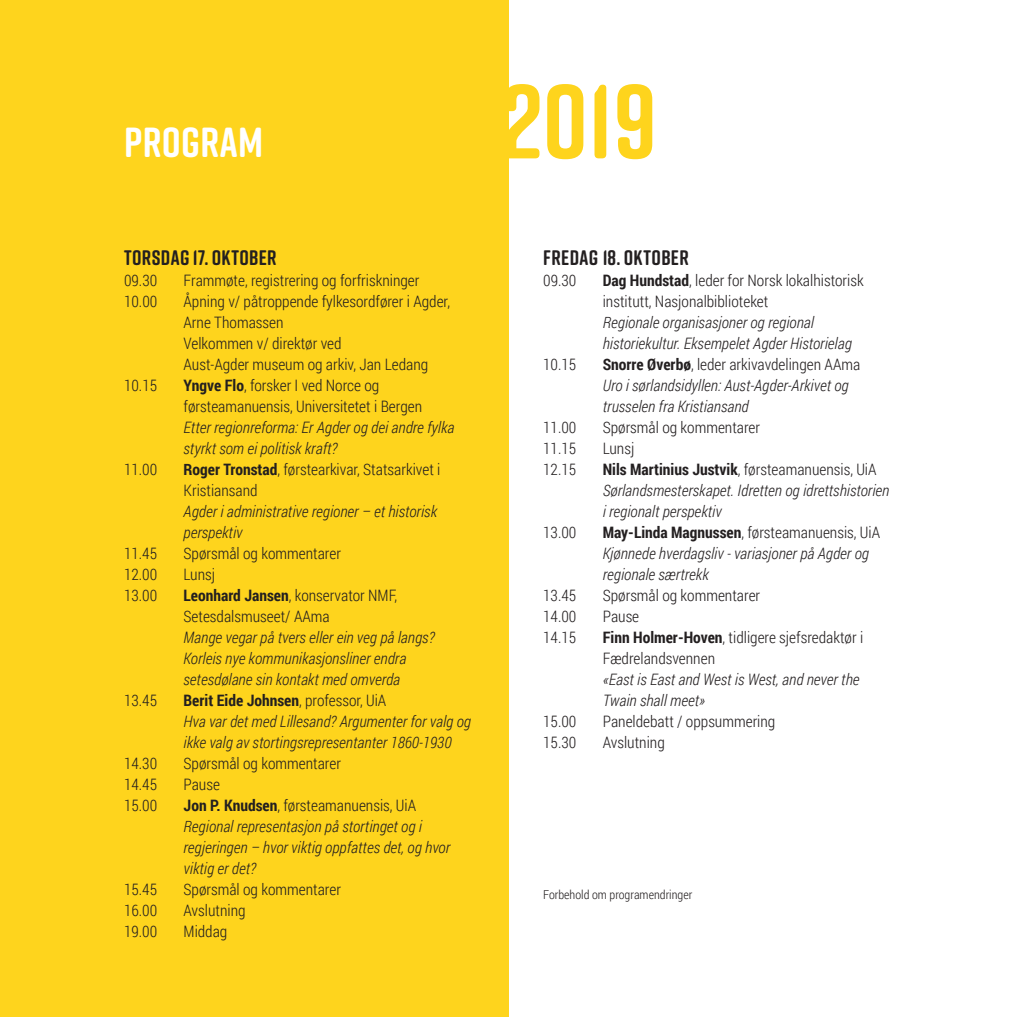
<style>
.page{position:relative;width:1017px;height:1017px;background:#fff}
.page>*{position:absolute;margin:0;border:0;box-sizing:border-box;transform-origin:0 0}
.t1{font:700 105px "Rift Soft";color:#fed41d}
.t2{font:700 42px "Rift Soft";letter-spacing:.01em;color:#fff}
.t3{font:700 21px "Rift Soft";letter-spacing:.02em;color:#231f20}
.t4{font:italic 300 15.75px/21px "Roboto Condensed";color:#231f20}
.t5{font:300 15.75px/21px "Roboto Condensed";color:#231f20}
.t6{font:300 12.25px "Roboto Condensed";color:#231f20}
.s1{font-weight:700}
.s2{font-weight:700;font-style:normal}
.s3{font-style:normal}
</style>
<div class="page">
<div style="left:0;top:0;width:508px;height:1017px;background:#fed41d"></div>
<h2 class="t2" style="left:124px;top:112px;width:140px">PROGRAM</h2>
<h1 class="t1" style="left:501px;top:46px;width:158px">2019</h1>
<h3 class="t3" style="left:124px;top:242px;width:154px">TORSDAG 17. OKTOBER</h3>
<p class="t5" style="left:124px;top:269px;width:35px">09.30</p>
<p class="t5" style="left:184px;top:269px;width:237px">Frammøte, registrering og forfriskninger</p>
<p class="t5" style="left:124px;top:290px;width:35px">10.00</p>
<p class="t5" style="left:184px;top:290px;width:268px">Åpning v/ påtroppende fylkesordfører i Agder,<br>Arne Thomassen<br>Velkommen v/ direktør ved<br>Aust-Agder museum og arkiv, Jan Ledang</p>
<p class="t5" style="left:124px;top:374px;width:35px">10.15</p>
<p class="t5" style="left:184px;top:374px;width:240px"><span class="s1">Yngve Flo</span>, forsker I ved Norce og førsteamanuensis, Universitetet i Bergen</p>
<p class="t4" style="left:184px;top:416px;width:272px">Etter regionreforma: Er Agder og dei andre fylka styrkt som ei politisk kraft?</p>
<p class="t5" style="left:124px;top:458px;width:35px">11.00</p>
<p class="t5" style="left:184px;top:458px;width:258px"><span class="s1">Roger Tronstad</span>, førstearkivar, Statsarkivet i<br>Kristiansand</p>
<p class="t4" style="left:184px;top:500px;width:255px">Agder i administrative regioner – et historisk perspektiv</p>
<p class="t5" style="left:124px;top:542px;width:35px">11.45</p>
<p class="t5" style="left:184px;top:542px;width:159px">Spørsmål og kommentarer</p>
<p class="t5" style="left:124px;top:563px;width:35px">12.00</p>
<p class="t5" style="left:184px;top:563px;width:33px">Lunsj</p>
<p class="t5" style="left:124px;top:584px;width:35px">13.00</p>
<p class="t5" style="left:184px;top:584px;width:215px"><span class="s1">Leonhard Jansen</span>, konservator NMF,<br>Setesdalsmuseet/ AAma</p>
<p class="t4" style="left:184px;top:626px;width:253px">Mange vegar på tvers eller ein veg på langs?<br>Korleis nye kommunikasjonsliner endra setesdølane sin kontakt med omverda</p>
<p class="t5" style="left:124px;top:689px;width:35px">13.45</p>
<p class="t4" style="left:184px;top:689px;width:289px"><span class="s2">Berit Eide Johnsen</span><span class="s3">, professor, UiA<br></span>Hva var det med Lillesand? Argumenter for valg og ikke valg av stortingsrepresentanter 1860-1930</p>
<p class="t5" style="left:124px;top:752px;width:35px">14.30</p>
<p class="t5" style="left:184px;top:752px;width:159px">Spørsmål og kommentarer</p>
<p class="t5" style="left:124px;top:773px;width:35px">14.45</p>
<p class="t5" style="left:184px;top:773px;width:38px">Pause</p>
<p class="t5" style="left:124px;top:794px;width:35px">15.00</p>
<p class="t4" style="left:184px;top:794px;width:268px"><span class="s2">Jon P. Knudsen</span><span class="s3">, førsteamanuensis, UiA </span>Regional representasjon på stortinget og i regjeringen – hvor viktig oppfattes det, og hvor viktig er det?</p>
<p class="t5" style="left:124px;top:878px;width:35px">15.45</p>
<p class="t5" style="left:184px;top:878px;width:159px">Spørsmål og kommentarer</p>
<p class="t5" style="left:124px;top:899px;width:35px">16.00</p>
<p class="t5" style="left:184px;top:899px;width:64px">Avslutning</p>
<p class="t5" style="left:124px;top:920px;width:35px">19.00</p>
<p class="t5" style="left:184px;top:920px;width:45px">Middag</p>
<h3 class="t3" style="left:543px;top:242px;width:147px">FREDAG 18. OKTOBER</h3>
<p class="t5" style="left:543px;top:269px;width:35px">09.30</p>
<p class="t5" style="left:603px;top:269px;width:262px"><span class="s1">Dag Hundstad</span>, leder for Norsk lokalhistorisk institutt, Nasjonalbiblioteket</p>
<p class="t4" style="left:603px;top:311px;width:251px">Regionale organisasjoner og regional historiekultur. Eksempelet Agder Historielag</p>
<p class="t5" style="left:543px;top:353px;width:35px">10.15</p>
<p class="t4" style="left:603px;top:353px;width:259px"><span class="s2">Snorre Øverbø</span><span class="s3">, leder arkivavdelingen AAma<br></span>Uro i sørlandsidyllen: Aust-Agder-Arkivet og trusselen fra Kristiansand</p>
<p class="t5" style="left:543px;top:416px;width:35px">11.00</p>
<p class="t5" style="left:603px;top:416px;width:159px">Spørsmål og kommentarer</p>
<p class="t5" style="left:543px;top:437px;width:35px">11.15</p>
<p class="t5" style="left:603px;top:437px;width:33px">Lunsj</p>
<p class="t5" style="left:543px;top:458px;width:35px">12.15</p>
<p class="t4" style="left:603px;top:458px;width:288px"><span class="s2">Nils Martinius Justvik</span><span class="s3">, førsteamanuensis, UiA<br></span>Sørlandsmesterskapet. Idretten og idrettshistorien i regionalt perspektiv</p>
<p class="t5" style="left:543px;top:521px;width:35px">13.00</p>
<p class="t4" style="left:603px;top:521px;width:279px"><span class="s2">May-Linda Magnussen</span><span class="s3">, førsteamanuensis, UiA<br></span>Kjønnede hverdagsliv - variasjoner på Agder og regionale særtrekk</p>
<p class="t5" style="left:543px;top:584px;width:35px">13.45</p>
<p class="t5" style="left:603px;top:584px;width:159px">Spørsmål og kommentarer</p>
<p class="t5" style="left:543px;top:605px;width:35px">14.00</p>
<p class="t5" style="left:603px;top:605px;width:38px">Pause</p>
<p class="t5" style="left:543px;top:626px;width:35px">14.15</p>
<p class="t5" style="left:603px;top:626px;width:262px"><span class="s1">Finn Holmer-Hoven</span>, tidligere sjefsredaktør i<br>Fædrelandsvennen</p>
<p class="t4" style="left:603px;top:668px;width:258px">«East is East and West is West, and never the<br>Twain shall meet»</p>
<p class="t5" style="left:543px;top:710px;width:35px">15.00</p>
<p class="t5" style="left:603px;top:710px;width:174px">Paneldebatt / oppsummering</p>
<p class="t5" style="left:543px;top:731px;width:35px">15.30</p>
<p class="t5" style="left:603px;top:731px;width:64px">Avslutning</p>
<p class="t6" style="left:543px;top:886px;width:151px">Forbehold om programendringer</p>
</div>
